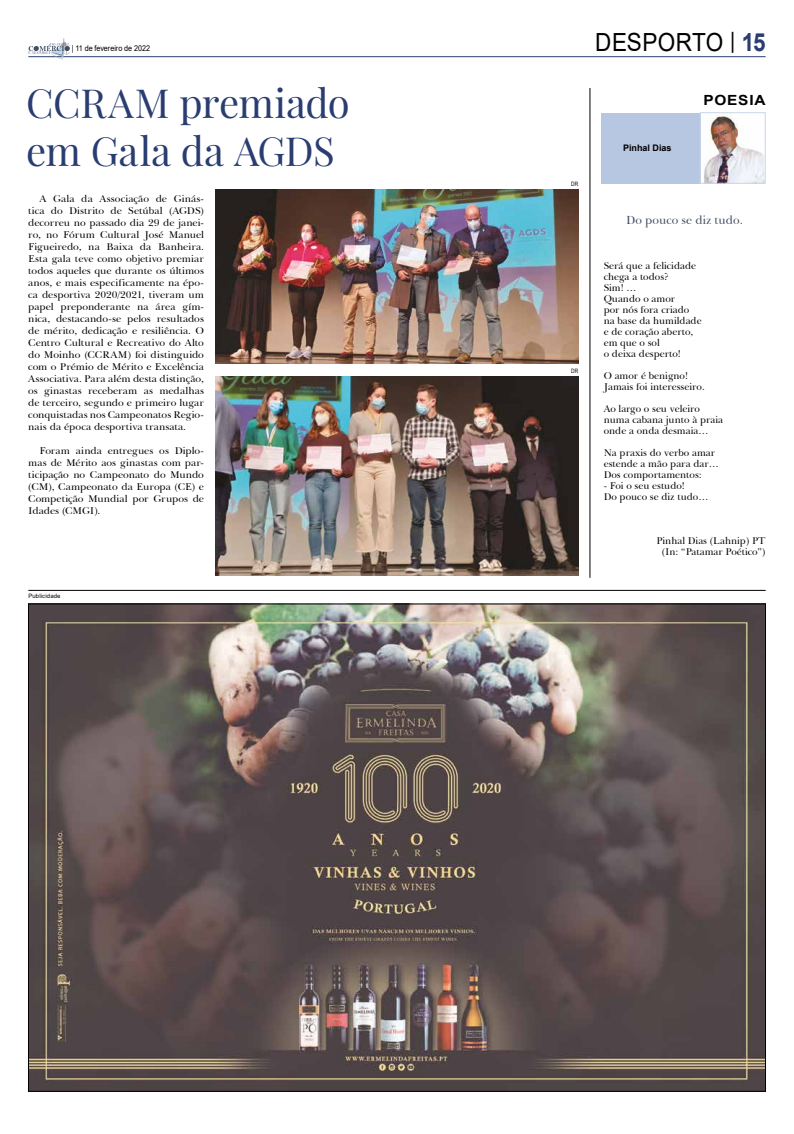
<style>
.page{position:relative;width:794px;height:1134px;background:#fff}
.page>*{position:absolute;margin:0;border:0;box-sizing:border-box;transform-origin:0 0}
.t1{font:40px/48px "Playfair Display";letter-spacing:-.01em;color:#293d70}
.t2{font:25px "Arial";letter-spacing:.015em;color:#000;scale:.9 1}
.t3{font:700 14px "Arial";letter-spacing:.055em;color:#000;scale:1.1 1}
.t4{font:12px "Baskerville BT";color:#404f65}
.t5{font:10px/12px "Baskerville BT";color:#000;text-align:justify;scale:1.04 1}
.t6{font:10px/11px "Baskerville BT";color:#000}
.t7{font:700 9px "Arial";color:#000}
.t8{font:8px "Arial";color:#000;scale:.9 1}
.t9{font:6px "Arial";letter-spacing:.02em;color:#000}
.t10{font:6px "Arial Narrow";color:#000}
.s1{font-size:22px}
.s2{font-weight:700;color:#293d70}
</style>
<div class="page">
<img style="left:215px;top:376px;width:363px;height:200px">
<img style="left:215px;top:189px;width:363px;height:174px">
<hr style="left:28px;top:56px;width:737px;height:1px;background:#293d70">
<svg style="left:28px;top:38px;width:42px;height:21px"></svg>
<hr style="left:28px;top:590px;width:737px;height:1px;background:#000">
<img style="left:30px;top:606px;width:733px;height:483px">
<div style="left:601px;top:113px;width:164px;height:71px;background:#b7c6e1"></div>
<img style="left:702px;top:115px;width:61px;height:66px">
<div style="left:700px;top:113px;width:65px;height:70px;border:1px solid #c9d6ea"></div>
<hr style="left:590px;top:88px;width:1px;height:490px;background:#000">
<p class="t8" style="left:72px;top:43px;width:89px">| 11 de fevereiro de 2022</p>
<h2 class="t2" style="left:595px;top:25px;width:191px">DESPORTO <span class="s1">|</span> <span class="s2">15</span></h2>
<h1 class="t1" style="left:26px;top:79px;width:325px">CCRAM premiado em Gala da AGDS</h1>
<h3 class="t3" style="left:703px;top:90px;width:58px">POESIA</h3>
<p class="t7" style="left:623px;top:141px;width:50px">Pinhal Dias</p>
<p class="t5" style="left:28px;top:193px;width:171px;text-indent:11px">A Gala da Associação de Ginás&shy;tica do Distrito de Setúbal (AGDS) decorreu no passado dia 29 de janei&shy;ro, no Fórum Cultural José Manuel Figueiredo, na Baixa da Banheira.<br>Esta gala teve como objetivo premiar todos aqueles que durante os últimos anos, e mais especificamente na épo&shy;ca desportiva 2020/2021, tiveram um papel preponderante na área gím&shy;nica, destacando-se pelos resultados de mérito, dedicação e resiliência. O Centro Cultural e Recreativo do Alto do Moinho (CCRAM) foi distinguido com o Prémio de Mérito e Excelência Associativa. Para além desta distinção, os ginastas receberam as medalhas de terceiro, segundo e primeiro lugar conquistadas nos Campeonatos Regio&shy;nais da época desportiva transata.</p>
<p class="t5" style="left:28px;top:445px;width:171px;text-indent:11px">Foram ainda entregues os Diplo&shy;mas de Mérito aos ginastas com par&shy;ticipação no Campeonato do Mundo (CM), Campeonato da Europa (CE) e Competição Mundial por Grupos de Idades (CMGI).</p>
<p class="t9" style="left:28px;top:592px;width:34px">Publicidade</p>
<p class="t10" style="left:571px;top:179px;width:9px">DR</p>
<p class="t10" style="left:571px;top:366px;width:9px">DR</p>
<p class="t4" style="left:626px;top:213px;width:118px">Do pouco se diz tudo.</p>
<p class="t6" style="left:603px;top:260px;width:99px">Será que a felicidade chega a todos?<br>Sim! …<br>Quando o amor<br>por nós fora criado na base da humildade e de coração aberto, em que o sol<br>o deixa desperto!</p>
<p class="t6" style="left:603px;top:370px;width:103px">O amor é benigno!<br>Jamais foi interesseiro.</p>
<p class="t6" style="left:603px;top:403px;width:121px">Ao largo o seu veleiro numa cabana junto à praia onde a onda desmaia…</p>
<p class="t6" style="left:603px;top:447px;width:116px">Na praxis do verbo amar estende a mão para dar…<br>Dos comportamentos:</p>
<p class="t6" style="left:603px;top:480px;width:106px">- Foi o seu estudo!<br>Do pouco se diz tudo…</p>
<p class="t6" style="left:656px;top:535px;width:110px;text-align:center">Pinhal Dias (Lahnip) PT (In: “Patamar Poético”)</p>
</div>
